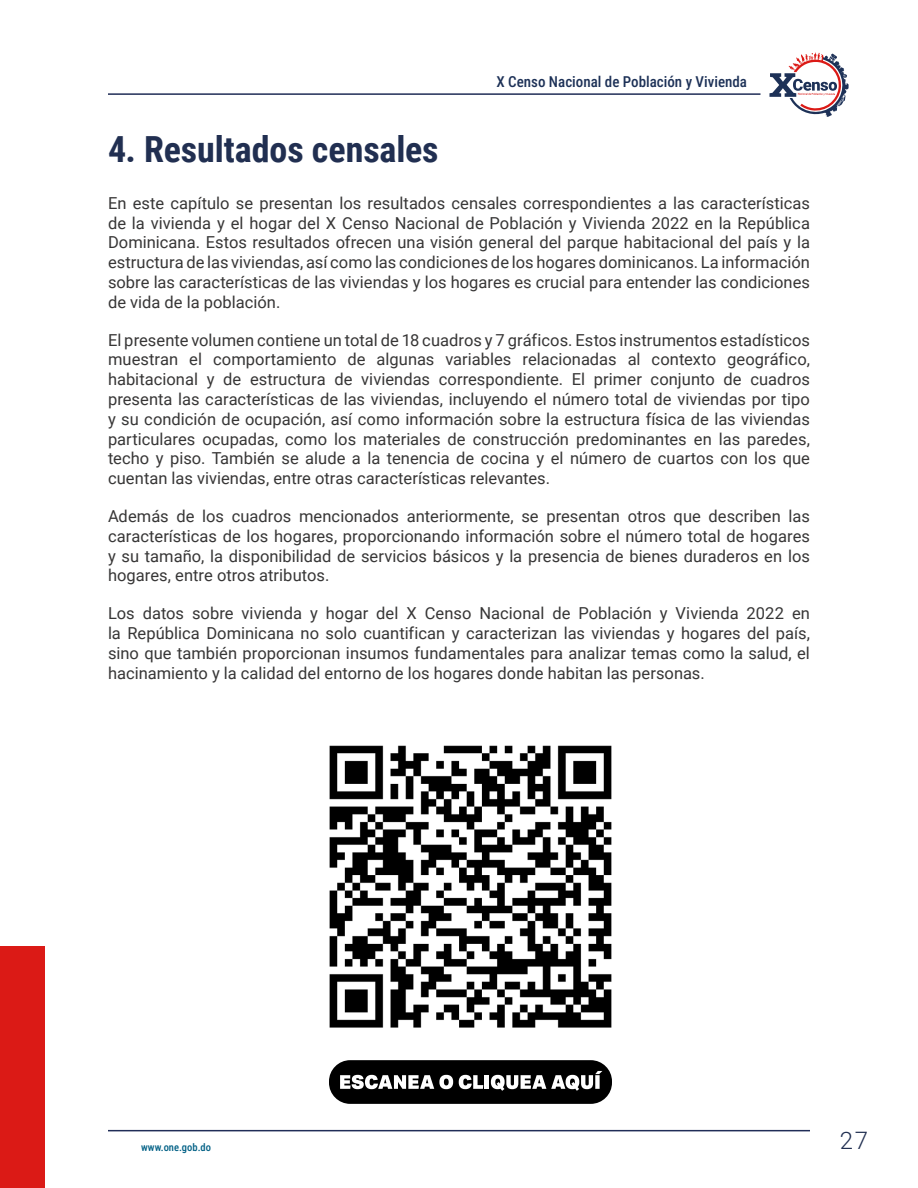
<style>
.page{position:relative;width:918px;height:1188px;background:#fff}
.page>*{position:absolute;margin:0;border:0;box-sizing:border-box;transform-origin:0 0}
.t1{font:700 36px "Roboto Condensed";letter-spacing:-.005em;color:#212f51}
.t2{font:300 24px "Roboto";color:#212f51}
.t3{font:16.5px/19.8px "Roboto";color:#373636;text-align:justify}
.t4{font:500 15px "Roboto Condensed";color:#1d3157}
.t5{font:500 10.5px "Roboto Condensed";color:#006085}
</style>
<div class="page">
<hr style="left:108px;top:93px;width:652px;height:2px;background:#202d57">
<hr style="left:108px;top:1130px;width:702px;height:1px;background:#202d57">
<div style="left:0;top:947px;width:44px;height:241px;background:#db1a16"></div>
<svg style="left:770px;top:53px;width:79px;height:64px"></svg>
<div style="left:329px;top:1060px;width:283px;height:44px;background:#000;border-radius:21px"></div>
<svg style="left:340px;top:1075px;width:113px;height:14px"></svg>
<svg style="left:459px;top:1075px;width:24px;height:14px"></svg>
<hr style="left:485px;top:1075px;width:4px;height:14px;background:#fff">
<svg style="left:491px;top:1071px;width:111px;height:20px"></svg>
<img style="left:329px;top:745px;width:283px;height:283px">
<p class="t4" style="left:496px;top:71px;width:252px">X Censo Nacional de Población y Vivienda</p>
<h1 class="t1" style="left:108px;top:124px;width:332px">4. Resultados censales</h1>
<p class="t3" style="left:108px;top:192px;width:704px">En este capítulo se presentan los resultados censales correspondientes a las características de la vivienda y el hogar del X Censo Nacional de Población y Vivienda 2022 en la República Dominicana. Estos resultados ofrecen una visión general del parque habitacional del país y la estructura de las viviendas, así como las condiciones de los hogares dominicanos. La información sobre las características de las viviendas y los hogares es crucial para entender las condiciones de vida de la población.</p>
<p class="t3" style="left:108px;top:329px;width:704px">El presente volumen contiene un total de 18 cuadros y 7 gráficos. Estos instrumentos estadísticos muestran el comportamiento de algunas variables relacionadas al contexto geográfico, habitacional y de estructura de viviendas correspondiente. El primer conjunto de cuadros presenta las características de las viviendas, incluyendo el número total de viviendas por tipo y su condición de ocupación, así como información sobre la estructura física de las viviendas particulares ocupadas, como los materiales de construcción predominantes en las paredes, techo y piso. También se alude a la tenencia de cocina y el número de cuartos con los que cuentan las viviendas, entre otras características relevantes.</p>
<p class="t3" style="left:108px;top:506px;width:704px">Además de los cuadros mencionados anteriormente, se presentan otros que describen las características de los hogares, proporcionando información sobre el número total de hogares y su tamaño, la disponibilidad de servicios básicos y la presencia de bienes duraderos en los hogares, entre otros atributos.</p>
<p class="t3" style="left:108px;top:603px;width:704px">Los datos sobre vivienda y hogar del X Censo Nacional de Población y Vivienda 2022 en la República Dominicana no solo cuantifican y caracterizan las viviendas y hogares del país, sino que también proporcionan insumos fundamentales para analizar temas como la salud, el hacinamiento y la calidad del entorno de los hogares donde habitan las personas.</p>
<p class="t5" style="left:141px;top:1140px;width:71px">www.one.gob.do</p>
<h2 class="t2" style="left:840px;top:1124px;width:30px">27</h2>
</div>
